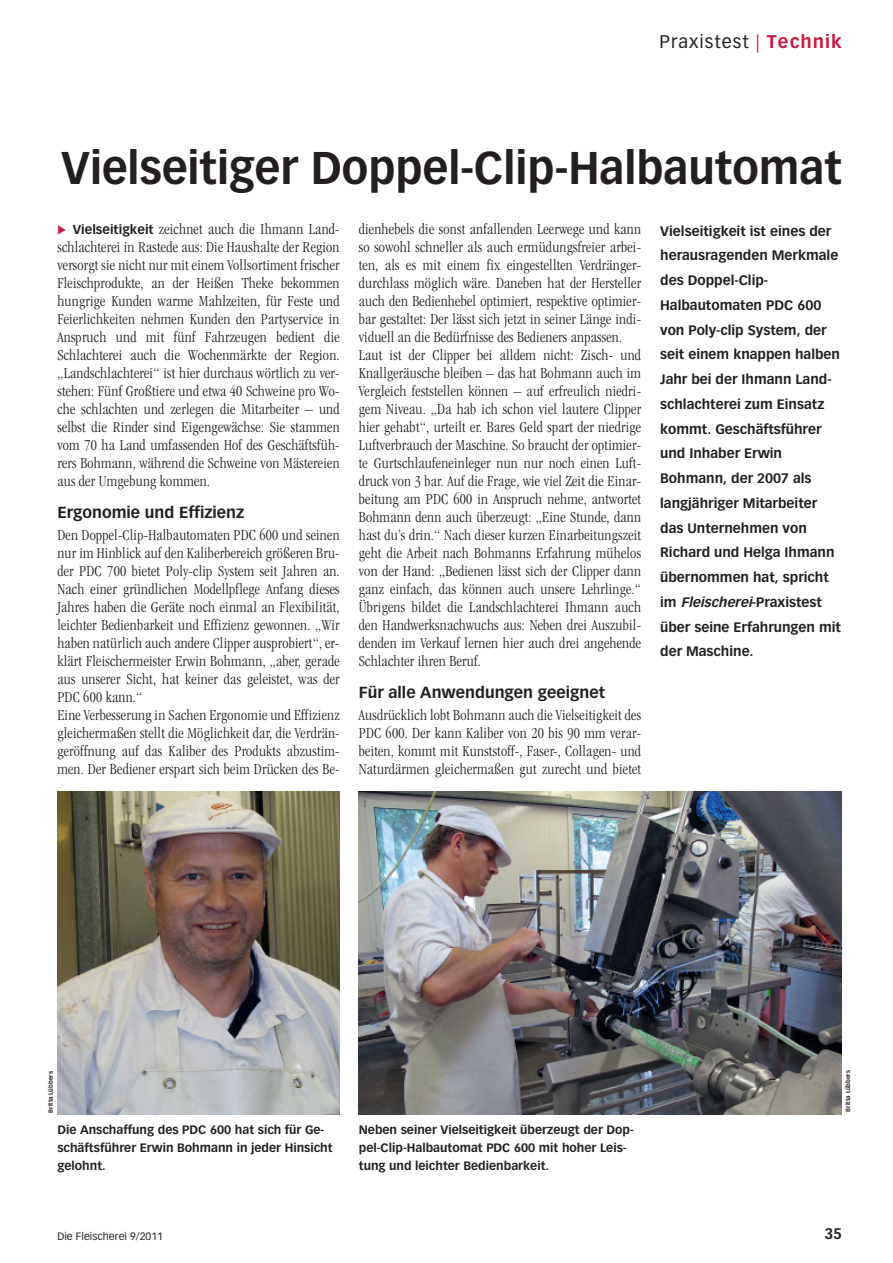
<style>
.page{position:relative;width:893px;height:1263px;background:#fff}
.page>*{position:absolute;margin:0;border:0;box-sizing:border-box;transform-origin:0 0}
.t1{font:700 45px "Vectora LH";color:#231f20;scale:.96 1}
.t2{font:18px "Vectora LH";letter-spacing:.055em;color:#231f20}
.t3{font:300 condensed 15.75px/18px "Garamond";letter-spacing:.015em;color:#231f20;text-align:justify}
.t4{font:700 15.75px "Vectora LH";color:#231f20}
.t5{font:700 15px "Vectora LH";color:#231f20}
.t6{font:700 13.5px/24.8px "Vectora LH";color:#231f20}
.t7{font:700 12px/18px "Vectora LH";color:#231f20}
.t8{font:10.5px "Vectora LH";color:#231f20}
.t9{font:700 6px "Vectora LH";color:#231f20}
.s1{color:#c81b44}
.s2{font-weight:700;color:#c81b44}
.s3{font-family:"Vectora LH";font-weight:700;font-stretch:normal;font-size:12.75px}
.s4{font-style:italic}
</style>
<div class="page">
<img style="left:359px;top:791px;width:483px;height:323px">
<img style="left:57px;top:791px;width:283px;height:323px">
<p class="t2" style="left:659px;top:34px;width:184px">Praxistest <span class="s1">|</span> <span class="s2">Technik</span></p>
<h1 class="t1" style="left:61px;top:149px;width:815px">Vielseitiger Doppel-Clip-Halbautomat</h1>
<p class="t3" style="left:57px;top:221px;width:284px;text-indent:15px"><span class="s3">Vielseitigkeit</span> zeichnet auch die Ihmann Land&shy;schlachterei in Rastede aus: Die Haushalte der Region versorgt sie nicht nur mit einem Vollsortiment frischer Fleischprodukte, an der Heißen Theke bekommen hungrige Kunden warme Mahlzeiten, für Feste und Feierlichkeiten nehmen Kunden den Partyservice in Anspruch und mit fünf Fahrzeugen bedient die Schlachterei auch die Wochenmärkte der Region. „Landschlachterei“ ist hier durchaus wörtlich zu ver&shy;stehen: Fünf Großtiere und etwa 40 Schweine pro Wo&shy;che schlachten und zerlegen die Mitarbeiter – und selbst die Rinder sind Eigengewächse: Sie stammen vom 70 ha Land umfassenden Hof des Geschäftsfüh&shy;rers Bohmann, während die Schweine von Mästereien aus der Umgebung kommen.</p>
<p class="t4" style="left:57px;top:506px;width:188px">Ergonomie und Effizienz</p>
<p class="t3" style="left:57px;top:527px;width:284px;text-align:left">Den Doppel-Clip-Halbautomaten PDC 600 und seinen nur im Hinblick auf den Kaliberbereich größeren Bru&shy;der PDC 700 bietet Poly-clip System seit Jahren an.<br>Nach einer gründlichen Modellpflege Anfang dieses Jahres haben die Geräte noch einmal an Flexibilität, leichter Bedienbarkeit und Effizienz gewonnen. „Wir haben natürlich auch andere Clipper ausprobiert“, er&shy;klärt Fleischermeister Erwin Bohmann, „aber, gerade aus unserer Sicht, hat keiner das geleistet, was der PDC 600 kann.“<br>Eine Verbesserung in Sachen Ergonomie und Effizienz gleichermaßen stellt die Möglichkeit dar, die Verdrän&shy;geröffnung auf das Kaliber des Produkts abzustim&shy;men. Der Bediener erspart sich beim Drücken des Be-</p>
<p class="t3" style="left:359px;top:221px;width:284px;text-align:left">dienhebels die sonst anfallenden Leerwege und kann so sowohl schneller als auch ermüdungsfreier arbei&shy;ten, als es mit einem fix eingestellten Verdränger&shy;durchlass möglich wäre. Daneben hat der Hersteller auch den Bedienhebel optimiert, respektive optimier&shy;bar gestaltet: Der lässt sich jetzt in seiner Länge indi&shy;viduell an die Bedürfnisse des Bedieners anpassen.<br>Laut ist der Clipper bei alldem nicht: Zisch- und Knallgeräusche bleiben – das hat Bohmann auch im Vergleich feststellen können – auf erfreulich niedri&shy;gem Niveau. „Da hab ich schon viel lautere Clipper hier gehabt“, urteilt er. Bares Geld spart der niedrige Luftverbrauch der Maschine. So braucht der optimier&shy;te Gurtschlaufeneinleger nun nur noch einen Luft&shy;druck von 3 bar. Auf die Frage, wie viel Zeit die Einar&shy;beitung am PDC 600 in Anspruch nehme, antwortet Bohmann denn auch überzeugt: „Eine Stunde, dann hast du’s drin.“ Nach dieser kurzen Einarbeitungszeit geht die Arbeit nach Bohmanns Erfahrung mühelos von der Hand: „Bedienen lässt sich der Clipper dann ganz einfach, das können auch unsere Lehrlinge.“ Übrigens bildet die Landschlachterei Ihmann auch den Handwerksnachwuchs aus: Neben drei Auszubil&shy;denden im Verkauf lernen hier auch drei angehende Schlachter ihren Beruf.</p>
<p class="t4" style="left:359px;top:686px;width:248px">Für alle Anwendungen geeignet</p>
<p class="t3" style="left:359px;top:707px;width:284px">Ausdrücklich lobt Bohmann auch die Vielseitigkeit des PDC 600. Der kann Kaliber von 20 bis 90 mm verar&shy;beiten, kommt mit Kunststoff-, Faser-, Collagen- und Naturdärmen gleichermaßen gut zurecht und bietet</p>
<p class="t6" style="left:660px;top:219px;width:182px">Vielseitigkeit ist eines der herausragenden Merkmale des Doppel-Clip-<br>Halbautomaten PDC 600 von Poly-clip System, der seit einem knappen halben<br>Jahr bei der Ihmann Land&shy;schlachterei zum Einsatz kommt. Geschäftsführer und Inhaber Erwin<br>Bohmann, der 2007 als langjähriger Mitarbeiter das Unternehmen von<br>Richard und Helga Ihmann übernommen hat, spricht im <span class="s4">Fleischerei</span>-Praxistest über seine Erfahrungen mit der Maschine.</p>
<p class="t9" style="left:48px;top:1113px;width:43px;rotate:-90deg">Britta Lübbers</p>
<p class="t7" style="left:57px;top:1122px;width:277px">Die Anschaffung des PDC 600 hat sich für Ge&shy;schäftsführer Erwin Bohmann in jeder Hinsicht gelohnt.</p>
<p class="t7" style="left:359px;top:1122px;width:277px">Neben seiner Vielseitigkeit überzeugt der Dop&shy;pel-Clip-Halbautomat PDC 600 mit hoher Leis&shy;tung und leichter Bedienbarkeit.</p>
<p class="t9" style="left:845px;top:1111px;width:43px;rotate:-90deg">Britta Lübbers</p>
<p class="t8" style="left:57px;top:1231px;width:107px">Die Fleischerei 9/2011</p>
<p class="t5" style="left:824px;top:1227px;width:19px">35</p>
</div>
